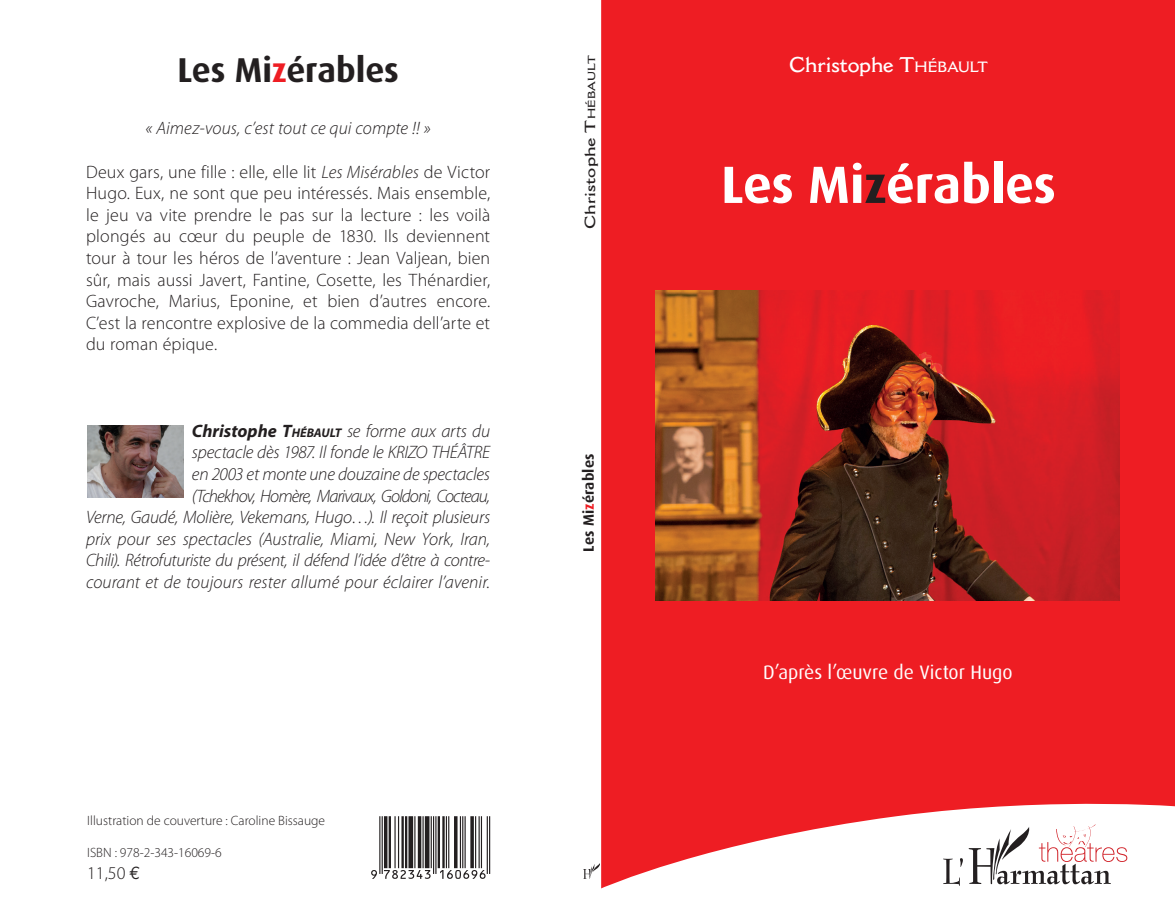
<style>
.page{position:relative;width:1175px;height:915px;background:#fff}
.page>*{position:absolute;margin:0;border:0;box-sizing:border-box;transform-origin:0 0}
.t1{font:700 52.5px "Dax";letter-spacing:-.01em;color:#fff}
.t2{font:700 34.5px "Dax";letter-spacing:-.005em;color:#231f20}
.t3{font:600 21px "Cantoria";letter-spacing:-.01em;color:#fff}
.t4{font:19.5px "Dax";color:#fff}
.t5{font:italic 300 18px/21.6px "Myriad Pro";letter-spacing:-.01em;color:#231f20;text-align:right}
.t6{font:300 18px/21.6px "Myriad Pro";letter-spacing:.005em;color:#231f20;text-align:justify}
.t7{font:700 15px "Dax";letter-spacing:.005em;color:#231f20}
.t8{font:600 14.4px "Cantoria";color:#231f20;scale:1.25 1}
.t9{font:300 13.5px "Myriad Pro";color:#231f20}
.s1{color:#ee1d23}
.s2{font-style:italic}
.s3{font-weight:700}
.s4{font-weight:700;font-size:12.6px}
.s5{font-family:"Euro Mono";font-weight:400}
.s6{font-size:10.05px}
.s7{font-size:14.7px}
.s8{color:#231f20}
</style>
<div class="page">
<svg style="left:601px;top:0;width:573px;height:888px;background:#ee2c31"></svg>
<svg style="left:943px;top:824px;width:184px;height:62px"></svg>
<img style="left:583px;top:864px;width:16px;height:15px">
<svg style="left:371px;top:816px;width:119px;height:63px"></svg>
<img style="left:87px;top:426px;width:96px;height:72px">
<img style="left:656px;top:291px;width:463px;height:309px">
<p class="t2" style="left:177px;top:51px;width:223px">Les Mi<span class="s1">z</span>érables</p>
<p class="t5" style="left:146px;top:118px;width:287px">« Aimez-vous, c’est tout ce qui compte !! »</p>
<p class="t6" style="left:86px;top:161px;width:405px">Deux gars, une fille : elle, elle lit <span class="s2">Les Misérables</span> de Victor Hugo. Eux, ne sont que peu intéressés. Mais ensemble, le jeu va vite prendre le pas sur la lecture : les voilà plongés au cœur du peuple de 1830. Ils deviennent tour à tour les héros de l’aventure : Jean Valjean, bien sûr, mais aussi Javert, Fantine, Cosette, les Thénardier, Gavroche, Marius, Eponine, et bien d’autres encore.<br>C’est la rencontre explosive de la commedia dell’arte et du roman épique.</p>
<p class="t5" style="left:86px;top:421px;width:405px"><span class="s3">Christophe T</span><span class="s4">hébault</span> se forme aux arts du<br>spectacle dès 1987. Il fonde le KRIZO THÉÂTRE<br>en 2003 et monte une douzaine de spectacles<br>(Tchekhov, Homère, Marivaux, Goldoni, Cocteau,<br>Verne, Gaudé, Molière, Vekemans, Hugo…). Il reçoit plusieurs prix pour ses spectacles (Australie, Miami, New York, Iran, Chili). Rétrofuturiste du présent, il défend l’idée d’être à contre&shy;courant et de toujours rester allumé pour éclairer l’avenir.</p>
<p class="t9" style="left:87px;top:813px;width:239px">Illustration de couverture : Caroline Bissauge</p>
<p class="t9" style="left:87px;top:845px;width:136px">ISBN : 978-2-343-16069-6</p>
<p class="t6" style="left:87px;top:862px;width:55px">11,50 <span class="s5">e</span></p>
<p class="t8" style="left:581px;top:229px;width:140px;rotate:-90deg">Christophe T<span class="s6">hébault</span></p>
<p class="t7" style="left:580px;top:552px;width:100px;rotate:-90deg">Les Mi<span class="s1">z</span>érables</p>
<p class="t3" style="left:789px;top:52px;width:200px">Christophe T<span class="s7">hébault</span></p>
<p class="t1" style="left:721px;top:155px;width:336px">Les Mi<span class="s8">z</span>érables</p>
<p class="t4" style="left:763px;top:661px;width:251px">D’après l’œuvre de Victor Hugo</p>
</div>
